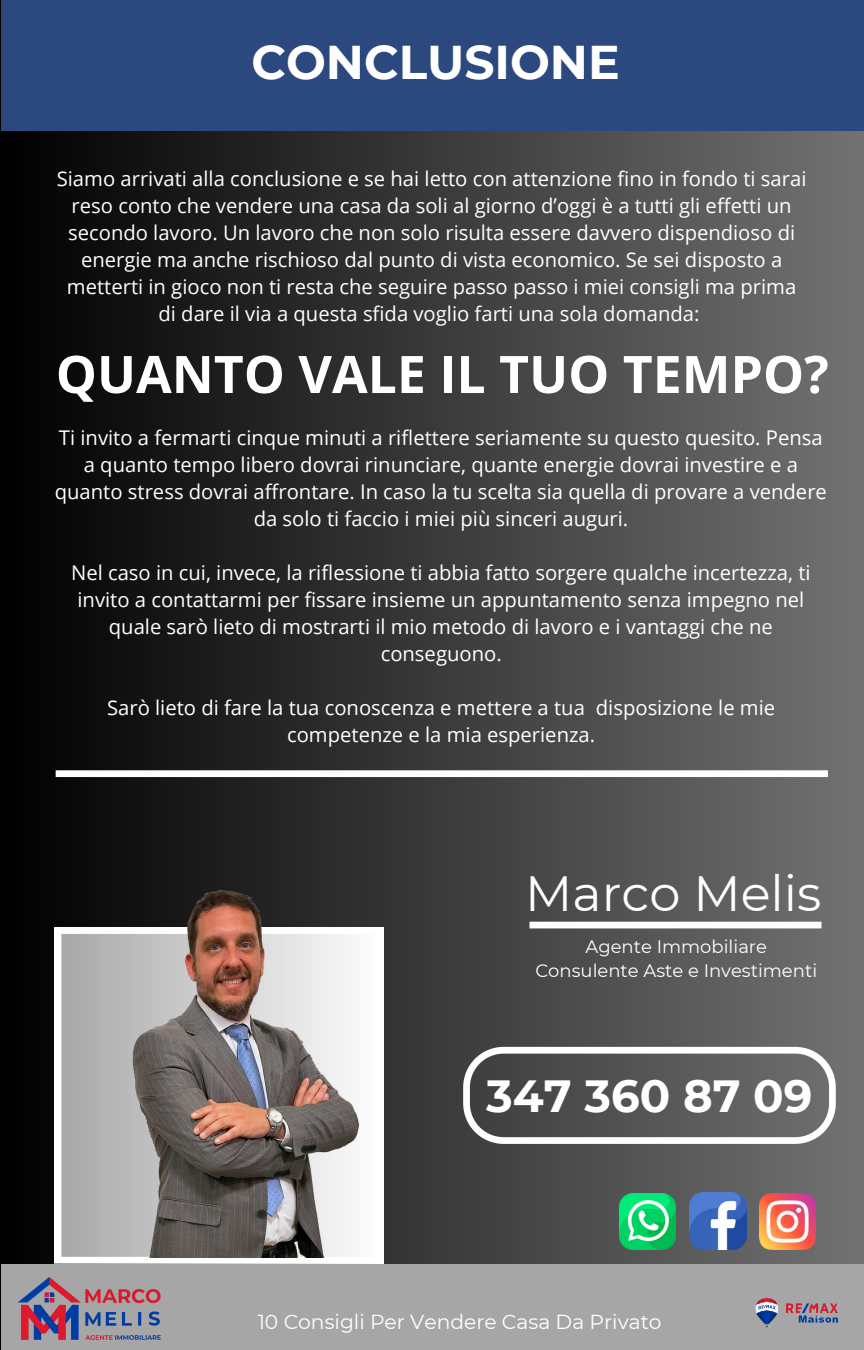
<style>
.page{position:relative;width:864px;height:1350px;background:#fff}
.page>*{position:absolute;margin:0;border:0;box-sizing:border-box;transform-origin:0 0}
.t1{font:700 51.75px "Open Sans";color:#fff}
.t2{font:49.5px "Montserrat";color:#fff}
.t3{font:700 47.25px "Montserrat";color:#fff}
.t4{font:700 45px "Montserrat";color:#fff}
.t5{font:20.25px/27px "Open Sans";color:#fff;text-align:center}
.t6{font:20.25px "Montserrat";color:#fff}
.t7{font:18px "Montserrat";color:#fff}
</style>
<div class="page">
<div style="left:0;top:0;width:864px;height:1350px;background:linear-gradient(to right,#000,#727272)"></div>
<div style="left:1px;top:0;width:863px;height:131px;background:#2b497e"></div>
<div style="left:1px;top:1264px;width:863px;height:86px;background:#a6a6a6"></div>
<svg style="left:55px;top:927px;width:329px;height:336px"></svg>
<div style="left:56px;top:770px;width:772px;height:7px;background:#fff"></div>
<svg style="left:463px;top:1047px;width:373px;height:97px;background:#707070"></svg>
<div style="left:530px;top:922px;width:292px;height:6px;background:#fff"></div>
<img style="left:690px;top:1192px;width:57px;height:58px">
<img style="left:620px;top:1193px;width:56px;height:56px">
<img style="left:760px;top:1193px;width:56px;height:56px">
<img style="left:755px;top:1298px;width:85px;height:30px">
<img style="left:15px;top:1263px;width:170px;height:77px">
<img style="left:63px;top:853px;width:311px;height:405px">
<p class="t3" style="left:251px;top:33px;width:370px">CONCLUSIONE</p>
<h2 class="t5" style="left:57px;top:165px;width:751px">Siamo arrivati alla conclusione e se hai letto con attenzione fino in fondo ti sarai reso conto che vendere una casa da soli al giorno d’oggi è a tutti gli effetti un secondo lavoro. Un lavoro che non solo risulta essere davvero dispendioso di energie ma anche rischioso dal punto di vista economico. Se sei disposto a metterti in gioco non ti resta che seguire passo passo i miei consigli ma prima di dare il via a questa sfida voglio farti una sola domanda:</h2>
<p class="t1" style="left:56px;top:338px;width:775px">QUANTO VALE IL TUO TEMPO?</p>
<h4 class="t5" style="left:55px;top:423px;width:774px">Ti invito a fermarti cinque minuti a riflettere seriamente su questo quesito. Pensa a quanto tempo libero dovrai rinunciare, quante energie dovrai investire e a quanto stress dovrai affrontare. In caso la tu scelta sia quella di provare a vendere da solo ti faccio i miei più sinceri auguri.</h4>
<h4 class="t5" style="left:71px;top:558px;width:741px">Nel caso in cui, invece, la riflessione ti abbia fatto sorgere qualche incertezza, ti invito a contattarmi per fissare insieme un appuntamento senza impegno nel quale sarò lieto di mostrarti il mio metodo di lavoro e i vantaggi che ne conseguono.</h4>
<p class="t5" style="left:107px;top:693px;width:670px">Sarò lieto di fare la tua conoscenza e mettere a tua disposizione le mie competenze e la mia esperienza.</p>
<h4 class="t2" style="left:525px;top:864px;width:298px">Marco Melis</h4>
<h1 class="t7" style="left:585px;top:935px;width:183px">Agente Immobiliare</h1>
<h4 class="t7" style="left:535px;top:959px;width:283px">Consulente Aste e Investimenti</h4>
<h1 class="t4" style="left:486px;top:1069px;width:328px">347 360 87 09</h1>
<p class="t6" style="left:258px;top:1310px;width:405px">10 Consigli Per Vendere Casa Da Privato</p>
</div>
